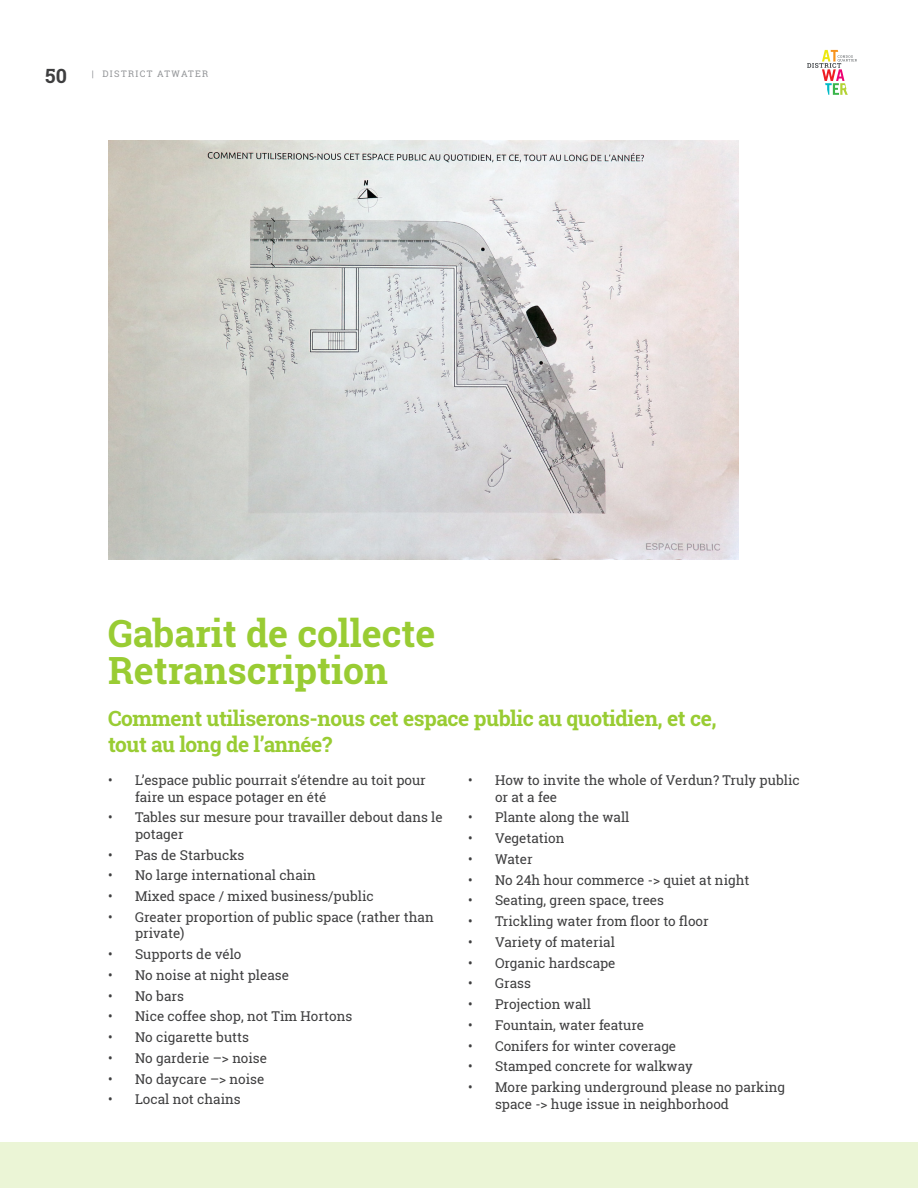
<style>
.page{position:relative;width:918px;height:1188px;background:#fff}
.page>*{position:absolute;margin:0;border:0;box-sizing:border-box;transform-origin:0 0}
.Titre_2{font:700 37.5px/37.5px "Roboto Slab";color:#9c3}
.Titre_3{font:700 21px/25.2px "Roboto Slab";letter-spacing:-.02em;color:#9c3}
.t1{font:700 19.65px "Roboto Slab";color:#3e3e3f}
.t2{font:13.5px/16.5px "Roboto Slab";color:#3e3e3f}
.t3{font:9px "Roboto Slab";letter-spacing:.15em;color:#939598}
</style>
<div class="page">
<svg style="left:807px;top:50px;width:50px;height:45px"></svg>
<div style="left:0;top:1143px;width:918px;height:45px;background:#ebf5d6"></div>
<img style="left:109px;top:140px;width:629px;height:419px">
<h3 class="t1" style="left:45px;top:62px;width:23px">50</h3>
<p class="t3" style="left:92px;top:68px;width:118px">| DISTRICT ATWATER</p>
<p class="Titre_2" style="left:108px;top:614px;width:329px">Gabarit de collecte<br>Retranscription</p>
<p class="Titre_3" style="left:108px;top:706px;width:610px">Comment utiliserons-nous cet espace public au quotidien, et ce, tout au long de l’année?</p>
<p class="t2" style="left:135px;top:772px;width:292px;text-indent:-27px">• L’espace public pourrait s’étendre au toit pour faire un espace potager en été</p>
<p class="t2" style="left:135px;top:809px;width:309px;text-indent:-27px">• Tables sur mesure pour travailler debout dans le potager</p>
<p class="t2" style="left:108px;top:846px;width:138px">• Pas de Starbucks</p>
<p class="t2" style="left:108px;top:867px;width:209px">• No large international chain</p>
<p class="t2" style="left:108px;top:888px;width:267px">• Mixed space / mixed business/public</p>
<p class="t2" style="left:135px;top:909px;width:300px;text-indent:-27px">• Greater proportion of public space (rather than private)</p>
<p class="t2" style="left:108px;top:946px;width:135px">• Supports de vélo</p>
<p class="t2" style="left:108px;top:967px;width:183px">• No noise at night please</p>
<p class="t2" style="left:108px;top:987px;width:77px">• No bars</p>
<p class="t2" style="left:108px;top:1008px;width:246px">• Nice coffee shop, not Tim Hortons</p>
<p class="t2" style="left:108px;top:1029px;width:143px">• No cigarette butts</p>
<p class="t2" style="left:108px;top:1050px;width:161px">• No garderie –&gt; noise</p>
<p class="t2" style="left:108px;top:1070px;width:158px">• No daycare –&gt; noise</p>
<p class="t2" style="left:108px;top:1091px;width:134px">• Local not chains</p>
<p class="t2" style="left:495px;top:772px;width:306px;text-indent:-27px">• How to invite the whole of Verdun? Truly public or at a fee</p>
<p class="t2" style="left:468px;top:809px;width:163px">• Plante along the wall</p>
<p class="t2" style="left:468px;top:830px;width:98px">• Vegetation</p>
<p class="t2" style="left:468px;top:851px;width:66px">• Water</p>
<p class="t2" style="left:468px;top:871px;width:283px">• No 24h hour commerce -&gt; quiet at night</p>
<p class="t2" style="left:468px;top:892px;width:198px">• Seating, green space, trees</p>
<p class="t2" style="left:468px;top:913px;width:242px">• Trickling water from floor to floor</p>
<p class="t2" style="left:468px;top:934px;width:148px">• Variety of material</p>
<p class="t2" style="left:468px;top:954px;width:149px">• Organic hardscape</p>
<p class="t2" style="left:468px;top:975px;width:64px">• Grass</p>
<p class="t2" style="left:468px;top:996px;width:125px">• Projection wall</p>
<p class="t2" style="left:468px;top:1017px;width:178px">• Fountain, water feature</p>
<p class="t2" style="left:468px;top:1037px;width:210px">• Conifers for winter coverage</p>
<p class="t2" style="left:468px;top:1058px;width:226px">• Stamped concrete for walkway</p>
<p class="t2" style="left:495px;top:1079px;width:292px;text-indent:-27px">• More parking underground please no parking space -&gt; huge issue in neighborhood</p>
</div>
